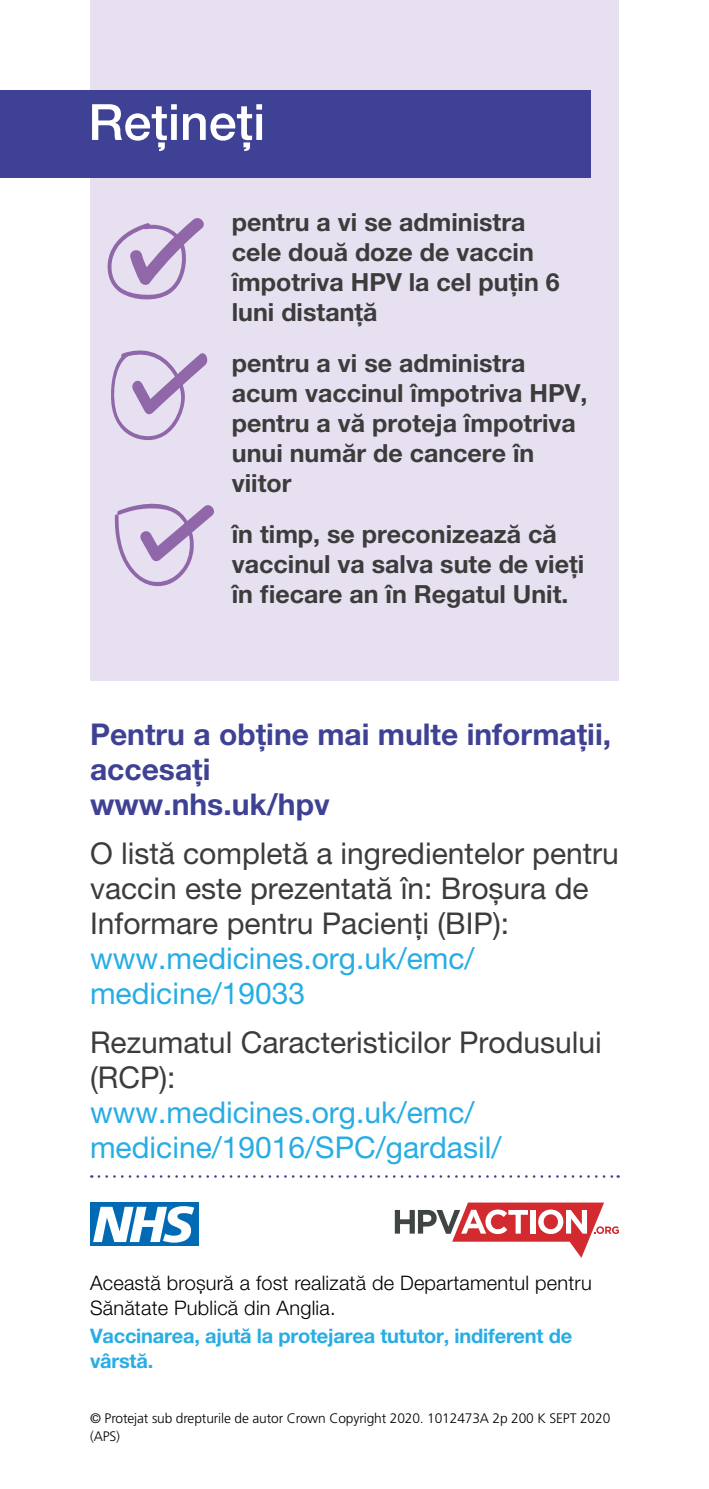
<style>
.page{position:relative;width:709px;height:1489px;background:#fff}
.page>*{position:absolute;margin:0;border:0;box-sizing:border-box;transform-origin:0 0}
.t1{font:500 50px "Helvetica Neue LT Pro";color:#fff}
.t2{font:30px/35px "Helvetica Neue LT Pro";color:#3c3c3b}
.t3{font:30px/35px "Helvetica Neue LT Pro";color:#27ade4}
.t4{font:700 30px/35px "Helvetica Neue LT Pro";color:#3f4294}
.t5{font:700 25px/30px "Helvetica Neue LT Pro";color:#3c3c3b}
.t6{font:300 20px/25px "Helvetica Neue LT Pro";letter-spacing:.01em;color:#000}
.t7{font:700 20px/25px "Helvetica Neue LT Pro";letter-spacing:-.01em;color:#27ade4}
.t8{font:300 13.75px/17.5px "Frutiger";letter-spacing:-.01em;color:#000}
</style>
<div class="page">
<div style="left:90px;top:0;width:529px;height:680px;background:#e7e0f1"></div>
<div style="left:0;top:90px;width:590px;height:88px;background:#3f4294"></div>
<div style="left:90px;top:1202px;width:108px;height:44px;background:#006ab4"></div>
<svg style="left:93px;top:1206px;width:101px;height:36px"></svg>
<svg style="left:99px;top:1175px;width:519px;height:2px"></svg>
<svg style="left:107px;top:218px;width:97px;height:82px"></svg>
<svg style="left:111px;top:350px;width:97px;height:90px"></svg>
<svg style="left:114px;top:503px;width:100px;height:84px"></svg>
<svg style="left:395px;top:1202px;width:224px;height:55px"></svg>
<h1 class="t1" style="left:88px;top:92px;width:178px">Rețineți</h1>
<p class="t5" style="left:232px;top:206px;width:329px">pentru a vi se administra cele două doze de vaccin împotriva HPV la cel puțin 6 luni distanță</p>
<p class="t5" style="left:232px;top:347px;width:357px">pentru a vi se administra acum vaccinul împotriva HPV, pentru a vă proteja împotriva unui număr de cancere în viitor</p>
<p class="t5" style="left:232px;top:518px;width:354px">în timp, se preconizează că vaccinul va salva sute de vieți în fiecare an în Regatul Unit.</p>
<p class="t4" style="left:90px;top:715px;width:522px">Pentru a obține mai multe informații, accesați<br>www.nhs.uk/hpv</p>
<p class="t2" style="left:90px;top:835px;width:530px">O listă completă a ingredientelor pentru vaccin este prezentată în: Broșura de<br>Informare pentru Pacienți (BIP):</p>
<p class="t3" style="left:90px;top:940px;width:386px">www.medicines.org.uk/emc/ medicine/19033</p>
<p class="t2" style="left:90px;top:1024px;width:513px">Rezumatul Caracteristicilor Produsului (RCP):</p>
<p class="t3" style="left:90px;top:1094px;width:413px">www.medicines.org.uk/emc/ medicine/19016/SPC/gardasil/</p>
<p class="t6" style="left:90px;top:1269px;width:503px">Această broșură a fost realizată de Departamentul pentru<br>Sănătate Publică din Anglia.</p>
<p class="t7" style="left:90px;top:1323px;width:483px">Vaccinarea, ajută la protejarea tututor, indiferent de vârstă.</p>
<p class="t8" style="left:90px;top:1409px;width:522px">© Protejat sub drepturile de autor Crown Copyright 2020. 1012473A 2p 200 K SEPT 2020 (APS)</p>
</div>
